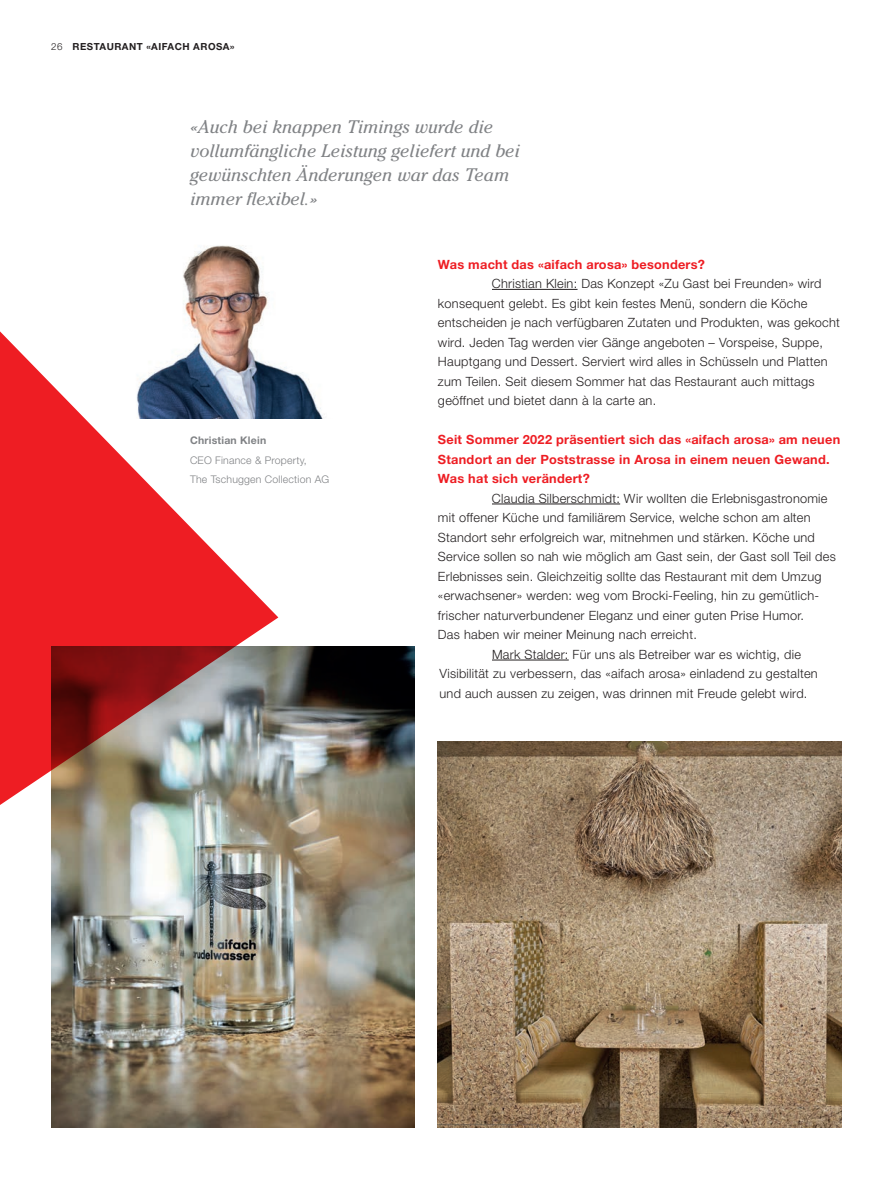
<style>
.page{position:relative;width:893px;height:1191px;background:#fff}
.page>*{position:absolute;margin:0;border:0;box-sizing:border-box;transform-origin:0 0}
.t1{font:italic 18px/24px "Cheltenham Std";color:#808285}
.t2{font:300 12.75px/19.5px "Helvetica Neue LT Std";letter-spacing:.02em;color:#231f20}
.t3{font:700 12.75px/19.5px "Helvetica Neue LT Std";letter-spacing:.02em;color:#ee1d23}
.t4{font:300 10.5px/19.5px "Helvetica Neue LT Std";letter-spacing:.02em;color:#808285}
.t5{font:700 10.5px "Helvetica Neue LT Std";letter-spacing:.02em;color:#808285}
.t6{font:700 9.75px "Helvetica Neue LT Std";letter-spacing:.05em;color:#231f20}
.s1{font-weight:300}
</style>
<div class="page">
<img style="left:438px;top:741px;width:404px;height:386px">
<img style="left:51px;top:646px;width:364px;height:481px">
<hr style="left:492px;top:289px;width:85px;height:1px;background:#231f20">
<hr style="left:492px;top:503px;width:128px;height:1px;background:#231f20">
<hr style="left:492px;top:659px;width:77px;height:1px;background:#231f20">
<svg style="left:0;top:331px;width:278px;height:562px"></svg>
<img style="left:130px;top:245px;width:195px;height:173px">
<p class="t6" style="left:51px;top:40px;width:185px"><span class="s1">26</span> RESTAURANT «AIFACH AROSA»</p>
<h1 class="t1" style="left:190px;top:114px;width:331px">«Auch bei knappen Timings wurde die vollumfängliche Leistung geliefert und bei gewünschten Änderungen war das Team immer flexibel.»</h1>
<p class="t5" style="left:190px;top:434px;width:78px">Christian Klein</p>
<p class="t4" style="left:190px;top:450px;width:141px">CEO Finance &amp; Property,<br>The Tschuggen Collection AG</p>
<p class="t3" style="left:438px;top:254px;width:269px">Was macht das «aifach arosa» besonders?</p>
<p class="t2" style="left:438px;top:273px;width:404px;text-indent:54px">Christian Klein: Das Konzept «Zu Gast bei Freunden» wird konsequent gelebt. Es gibt kein festes Menü, sondern die Köche entscheiden je nach verfügbaren Zutaten und Produkten, was gekocht wird. Jeden Tag werden vier Gänge angeboten – Vorspeise, Suppe, Hauptgang und Dessert. Serviert wird alles in Schüsseln und Platten zum Teilen. Seit diesem Sommer hat das Restaurant auch mittags geöffnet und bietet dann à la carte an.</p>
<p class="t3" style="left:438px;top:429px;width:404px">Seit Sommer 2022 präsentiert sich das «aifach arosa» am neuen<br>Standort an der Poststrasse in Arosa in einem neuen Gewand.<br>Was hat sich verändert?</p>
<p class="t2" style="left:492px;top:488px;width:337px">Claudia Silberschmidt: Wir wollten die Erlebnisgastronomie</p>
<p class="t2" style="left:438px;top:507px;width:374px">mit offener Küche und familiärem Service, welche schon am alten</p>
<p class="t2" style="left:438px;top:527px;width:378px">Standort sehr erfolgreich war, mitnehmen und stärken. Köche und</p>
<p class="t2" style="left:438px;top:546px;width:399px">Service sollen so nah wie möglich am Gast sein, der Gast soll Teil des</p>
<p class="t2" style="left:438px;top:566px;width:385px">Erlebnisses sein. Gleichzeitig sollte das Restaurant mit dem Umzug</p>
<p class="t2" style="left:438px;top:585px;width:383px">«erwachsener» werden: weg vom Brocki-Feeling, hin zu gemütlich-</p>
<p class="t2" style="left:438px;top:605px;width:368px">frischer naturverbundener Eleganz und einer guten Prise Humor.</p>
<p class="t2" style="left:438px;top:624px;width:260px">Das haben wir meiner Meinung nach erreicht.</p>
<p class="t2" style="left:492px;top:644px;width:310px">Mark Stalder: Für uns als Betreiber war es wichtig, die</p>
<p class="t2" style="left:439px;top:663px;width:380px">Visibilität zu verbessern, das «aifach arosa» einladend zu gestalten</p>
<p class="t2" style="left:439px;top:683px;width:369px">und auch aussen zu zeigen, was drinnen mit Freude gelebt wird.</p>
</div>
